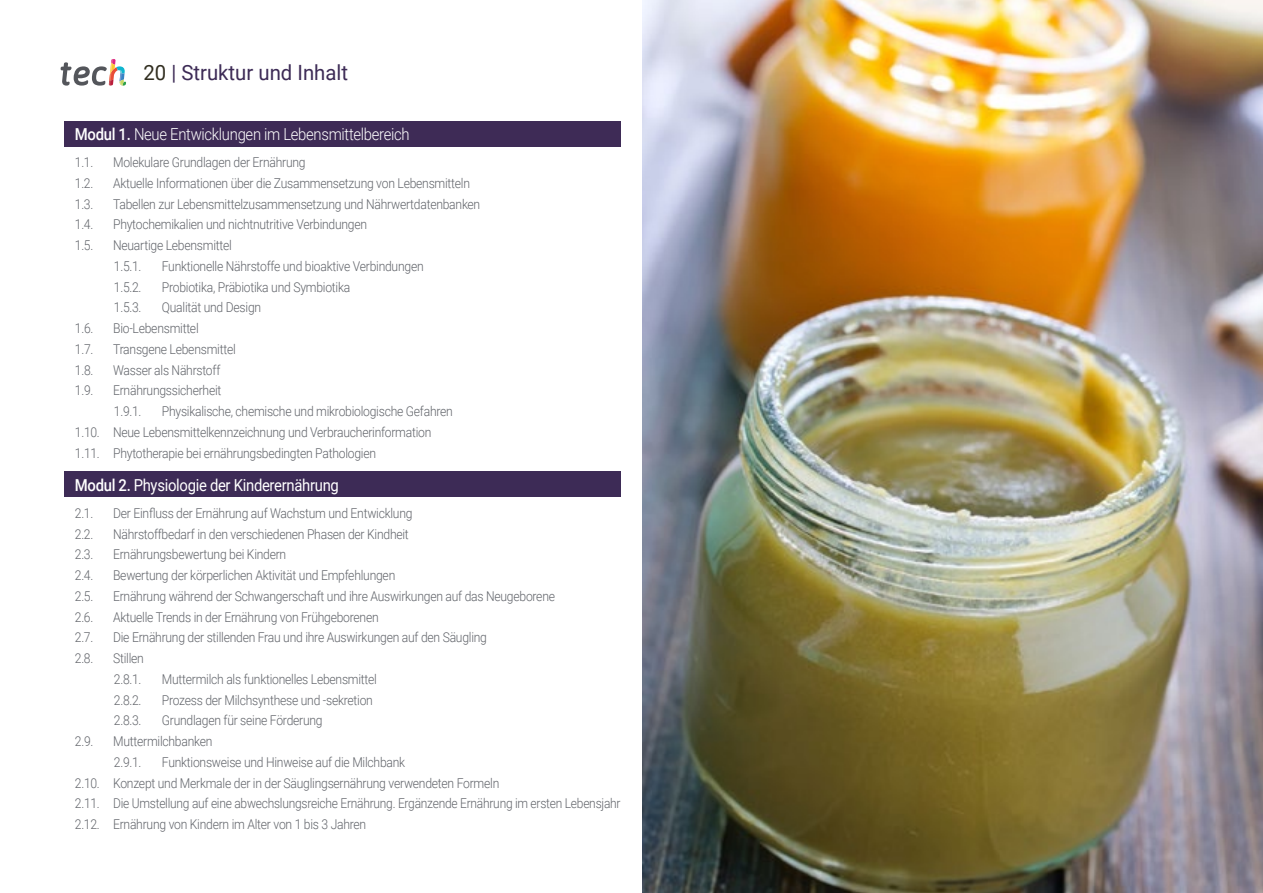
<style>
.page{position:relative;width:1263px;height:893px;background:#fff}
.page>*{position:absolute;margin:0;border:0;box-sizing:border-box;transform-origin:0 0}
.t1{font:21px "Roboto";color:#3d2b56}
.t2{font:300 16.5px "Roboto";letter-spacing:-.02em;color:#fff;scale:.9 1}
.t3{font:16.5px "Roboto";letter-spacing:-.02em;color:#fff;scale:.9 1}
.t4{font:300 13.5px/20.7px "Roboto";letter-spacing:-.02em;color:#61646a;scale:.9 1}
.s1{color:#312e20}
.s2{font-weight:500}
</style>
<div class="page">
<div style="left:64px;top:121px;width:557px;height:25px;background:#3e2b56"></div>
<div style="left:64px;top:472px;width:557px;height:25px;background:#3d2b56"></div>
<img style="left:642px;top:0;width:621px;height:893px">
<svg style="left:61px;top:59px;width:65px;height:27px"></svg>
<h1 class="t1" style="left:144px;top:57px;width:206px"><span class="s1">20</span> | Struktur und Inhalt</h1>
<p class="t2" style="left:75px;top:123px;width:374px"><span class="s2">Modul 1.</span> Neue Entwicklungen im Lebensmittelbereich</p>
<p class="t4" style="left:75px;top:151px;width:22px">1.1.</p>
<p class="t4" style="left:113px;top:151px;width:215px">Molekulare Grundlagen der Ernährung</p>
<p class="t4" style="left:75px;top:172px;width:22px">1.2.</p>
<p class="t4" style="left:113px;top:172px;width:398px">Aktuelle Informationen über die Zusammensetzung von Lebensmitteln</p>
<p class="t4" style="left:75px;top:193px;width:22px">1.3.</p>
<p class="t4" style="left:113px;top:193px;width:409px">Tabellen zur Lebensmittelzusammensetzung und Nährwertdatenbanken</p>
<p class="t4" style="left:75px;top:214px;width:22px">1.4.</p>
<p class="t4" style="left:113px;top:214px;width:284px">Phytochemikalien und nichtnutritive Verbindungen</p>
<p class="t4" style="left:75px;top:234px;width:22px">1.5.</p>
<p class="t4" style="left:113px;top:234px;width:133px">Neuartige Lebensmittel<br>1.5.1.</p>
<p class="t4" style="left:162px;top:255px;width:292px">Funktionelle Nährstoffe und bioaktive Verbindungen</p>
<p class="t4" style="left:114px;top:276px;width:32px">1.5.2.</p>
<p class="t4" style="left:162px;top:276px;width:211px">Probiotika, Präbiotika und Symbiotika</p>
<p class="t4" style="left:114px;top:297px;width:32px">1.5.3.</p>
<p class="t4" style="left:162px;top:297px;width:112px">Qualität und Design</p>
<p class="t4" style="left:75px;top:317px;width:22px">1.6.</p>
<p class="t4" style="left:113px;top:317px;width:97px">Bio-Lebensmittel</p>
<p class="t4" style="left:75px;top:338px;width:22px">1.7.</p>
<p class="t4" style="left:113px;top:338px;width:138px">Transgene Lebensmittel</p>
<p class="t4" style="left:75px;top:359px;width:22px">1.8.</p>
<p class="t4" style="left:113px;top:359px;width:121px">Wasser als Nährstoff</p>
<p class="t4" style="left:75px;top:380px;width:22px">1.9.</p>
<p class="t4" style="left:113px;top:380px;width:122px">Ernährungssicherheit<br>1.9.1.</p>
<p class="t4" style="left:75px;top:400px;width:421px;text-indent:87px">Physikalische, chemische und mikrobiologische Gefahren<br>1.10. Neue Lebensmittelkennzeichnung und Verbraucherinformation<br>1.11. Phytotherapie bei ernährungsbedingten Pathologien</p>
<p class="t3" style="left:75px;top:473px;width:295px"><span class="s2">Modul 2.</span> Physiologie der Kinderernährung</p>
<p class="t4" style="left:75px;top:502px;width:22px">2.1.</p>
<p class="t4" style="left:113px;top:502px;width:334px">Der Einfluss der Ernährung auf Wachstum und Entwicklung</p>
<p class="t4" style="left:75px;top:523px;width:22px">2.2.</p>
<p class="t4" style="left:113px;top:523px;width:330px">Nährstoffbedarf in den verschiedenen Phasen der Kindheit</p>
<p class="t4" style="left:75px;top:544px;width:22px">2.3.</p>
<p class="t4" style="left:113px;top:544px;width:194px">Ernährungsbewertung bei Kindern</p>
<p class="t4" style="left:75px;top:564px;width:22px">2.4.</p>
<p class="t4" style="left:113px;top:564px;width:315px">Bewertung der körperlichen Aktivität und Empfehlungen</p>
<p class="t4" style="left:75px;top:585px;width:22px">2.5.</p>
<p class="t4" style="left:113px;top:585px;width:492px">Ernährung während der Schwangerschaft und ihre Auswirkungen auf das Neugeborene</p>
<p class="t4" style="left:75px;top:606px;width:22px">2.6.</p>
<p class="t4" style="left:113px;top:606px;width:297px">Aktuelle Trends in der Ernährung von Frühgeborenen</p>
<p class="t4" style="left:75px;top:627px;width:22px">2.7.</p>
<p class="t4" style="left:113px;top:627px;width:417px">Die Ernährung der stillenden Frau und ihre Auswirkungen auf den Säugling</p>
<p class="t4" style="left:75px;top:647px;width:22px">2.8.</p>
<p class="t4" style="left:113px;top:647px;width:36px">Stillen<br>2.8.1.</p>
<p class="t4" style="left:162px;top:668px;width:241px">Muttermilch als funktionelles Lebensmittel</p>
<p class="t4" style="left:114px;top:689px;width:32px">2.8.2.</p>
<p class="t4" style="left:162px;top:689px;width:236px">Prozess der Milchsynthese und -sekretion</p>
<p class="t4" style="left:114px;top:710px;width:32px">2.8.3.</p>
<p class="t4" style="left:162px;top:710px;width:180px">Grundlagen für seine Förderung</p>
<p class="t4" style="left:75px;top:730px;width:22px">2.9.</p>
<p class="t4" style="left:113px;top:730px;width:112px">Muttermilchbanken<br>2.9.1.</p>
<p class="t4" style="left:75px;top:751px;width:608px;text-indent:87px">Funktionsweise und Hinweise auf die Milchbank<br>2.10. Konzept und Merkmale der in der Säuglingsernährung verwendeten Formeln<br>2.11. Die Umstellung auf eine abwechslungsreiche Ernährung. Ergänzende Ernährung im ersten Lebensjahr 2.12. Ernährung von Kindern im Alter von 1 bis 3 Jahren</p>
</div>
